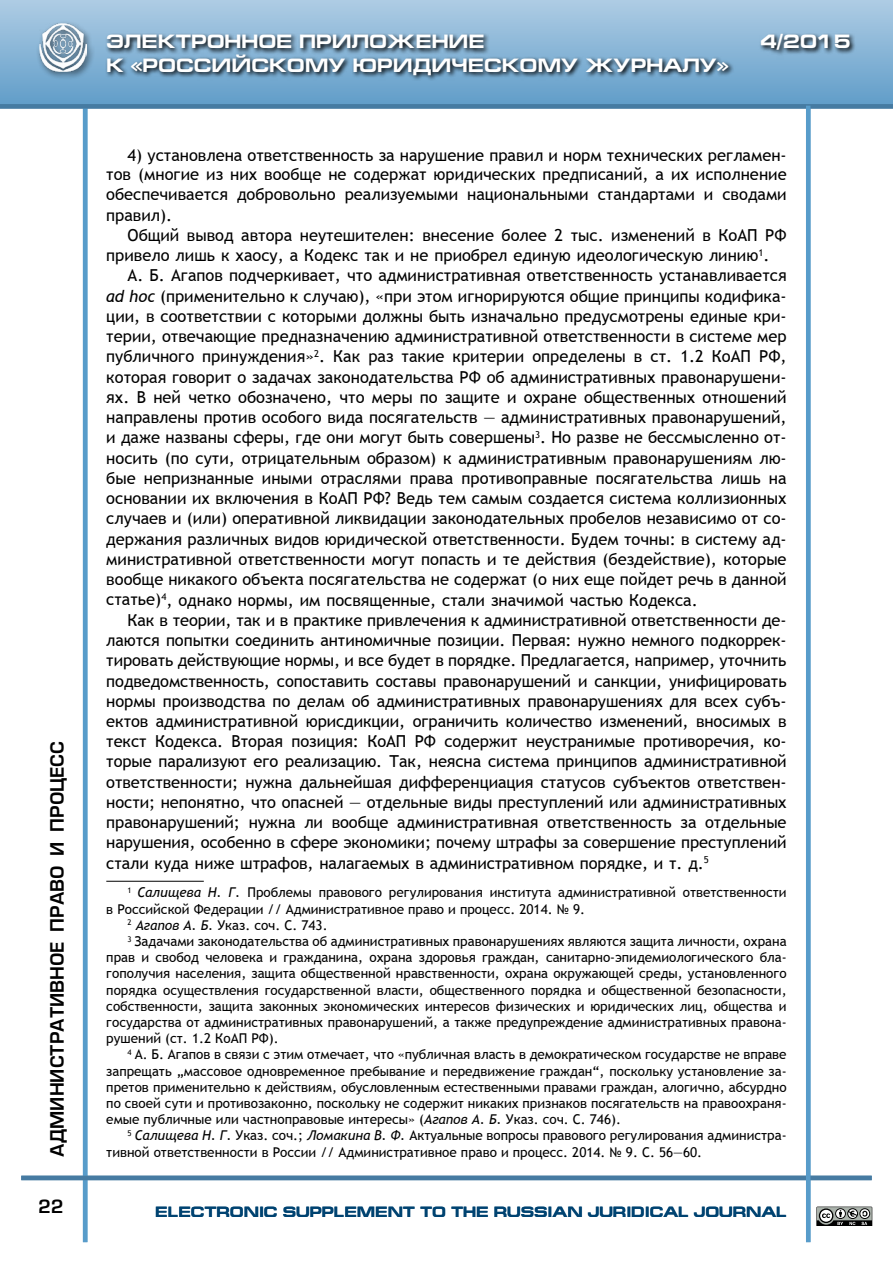
<style>
.page{position:relative;width:893px;height:1263px;background:#fff}
.page>*{position:absolute;margin:0;border:0;box-sizing:border-box;transform-origin:0 0}
.t1{font:700 19.5px "Europe Ext";color:#fff}
.t2{font:18px "Europe Demi Normal";color:#000}
.t3{font:16.5px/20.2px "Trebuchet MS";color:#000;text-align:justify}
.t4{font:700 15px "Europe Ext";color:#004371}
.t5{font:13.5px "Trebuchet MS";color:#000}
.s1{font-style:italic}
</style>
<div class="page">
<svg style="left:816px;top:1206px;width:57px;height:20px"></svg>
<div style="left:0;top:0;width:893px;height:106px;background:linear-gradient(to bottom,#aecce4,#619dc9)"></div>
<hr style="left:83px;top:106px;width:4px;height:1136px;background:#589cca">
<hr style="left:21px;top:1176px;width:851px;height:4px;background:#467ba2">
<div style="left:0;top:104px;width:893px;height:5px;background:#467ba2"></div>
<div style="left:35px;top:20px;width:60px;height:60px;background:#000;opacity:.63"></div>
<svg style="left:105px;top:31px;width:751px;height:50px;background:#6b90ac"></svg>
<hr style="left:806px;top:106px;width:4px;height:1136px;background:#589cca">
<hr style="left:106px;top:881px;width:98px;height:1px;background:#000">
<p class="t2" style="left:47px;top:1157px;width:416px;rotate:-90deg">АДМИНИСТРАТИВНОЕ ПРАВО И ПРОЦЕСС</p>
<p class="t1" style="left:106px;top:31px;width:380px">ЭЛЕКТРОННОЕ ПРИЛОЖЕНИЕ</p>
<p class="t1" style="left:760px;top:31px;width:92px">4/2015</p>
<p class="t1" style="left:106px;top:54px;width:624px">К «РОССИЙСКОМУ ЮРИДИЧЕСКОМУ ЖУРНАЛУ»</p>
<p class="t3" style="left:106px;top:145px;width:682px;text-indent:21px">4) установлена ответственность за нарушение правил и норм технических регламен&shy;тов (многие из них вообще не содержат юридических предписаний, а их исполнение обеспечивается добровольно реализуемыми национальными стандартами и сводами правил).</p>
<p class="t3" style="left:106px;top:225px;width:682px;text-indent:21px">Общий вывод автора неутешителен: внесение более 2 тыс. изменений в КоАП РФ привело лишь к хаосу, а Кодекс так и не приобрел единую идеологическую линию<sup>1</sup>.</p>
<p class="t3" style="left:106px;top:266px;width:682px;text-indent:21px">А. Б. Агапов подчеркивает, что административная ответственность устанавливается <span class="s1">ad hoc</span> (применительно к случаю), «при этом игнорируются общие принципы кодифика&shy;ции, в соответствии с которыми должны быть изначально предусмотрены единые кри&shy;терии, отвечающие предназначению административной ответственности в системе мер публичного принуждения»<sup>2</sup>. Как раз такие критерии определены в ст. 1.2 КоАП РФ, которая говорит о задачах законодательства РФ об административных правонарушени&shy;ях. В ней четко обозначено, что меры по защите и охране общественных отношений направлены против особого вида посягательств ― административных правонарушений, и даже названы сферы, где они могут быть совершены<sup>3</sup>. Но разве не бессмысленно от&shy;носить (по сути, отрицательным образом) к административным правонарушениям лю&shy;бые непризнанные иными отраслями права противоправные посягательства лишь на основании их включения в КоАП РФ? Ведь тем самым создается система коллизионных случаев и (или) оперативной ликвидации законодательных пробелов независимо от со&shy;держания различных видов юридической ответственности. Будем точны: в систему ад&shy;министративной ответственности могут попасть и те действия (бездействие), которые вообще никакого объекта посягательства не содержат (о них еще пойдет речь в данной статье)<sup>4</sup>, однако нормы, им посвященные, стали значимой частью Кодекса.</p>
<p class="t3" style="left:106px;top:610px;width:682px;text-indent:21px">Как в теории, так и в практике привлечения к административной ответственности де&shy;лаются попытки соединить антиномичные позиции. Первая: нужно немного подкоррек&shy;тировать действующие нормы, и все будет в порядке. Предлагается, например, уточнить подведомственность, сопоставить составы правонарушений и санкции, унифицировать нормы производства по делам об административных правонарушениях для всех субъ&shy;ектов административной юрисдикции, ограничить количество изменений, вносимых в текст Кодекса. Вторая позиция: КоАП РФ содержит неустранимые противоречия, ко&shy;торые парализуют его реализацию. Так, неясна система принципов административной ответственности; нужна дальнейшая дифференциация статусов субъектов ответствен&shy;ности; непонятно, что опасней ― отдельные виды преступлений или административных правонарушений; нужна ли вообще административная ответственность за отдельные нарушения, особенно в сфере экономики; почему штрафы за совершение преступлений стали куда ниже штрафов, налагаемых в административном порядке, и т. д.<sup>5</sup></p>
<p class="t5" style="left:128px;top:885px;width:661px"><sup>1</sup> <span class="s1">Салищева Н. Г.</span> Проблемы правового регулирования института административной ответственности</p>
<p class="t5" style="left:106px;top:901px;width:480px">в Российской Федерации // Административное право и процесс. 2014. № 9.</p>
<p class="t5" style="left:128px;top:917px;width:202px"><sup>2</sup> <span class="s1">Агапов А. Б.</span> Указ. соч. С. 743.</p>
<p class="t5" style="left:128px;top:933px;width:661px"><sup>3</sup> Задачами законодательства об административных правонарушениях являются защита личности, охрана</p>
<p class="t5" style="left:106px;top:949px;width:682px">прав и свобод человека и гражданина, охрана здоровья граждан, санитарно-эпидемиологического бла-</p>
<p class="t5" style="left:106px;top:966px;width:682px">гополучия населения, защита общественной нравственности, охрана окружающей среды, установленного</p>
<p class="t5" style="left:106px;top:982px;width:682px">порядка осуществления государственной власти, общественного порядка и общественной безопасности,</p>
<p class="t5" style="left:106px;top:998px;width:682px">собственности, защита законных экономических интересов физических и юридических лиц, общества и</p>
<p class="t5" style="left:106px;top:1014px;width:682px">государства от административных правонарушений, а также предупреждение административных правона-</p>
<p class="t5" style="left:106px;top:1030px;width:174px">рушений (ст. 1.2 КоАП РФ).</p>
<p class="t5" style="left:128px;top:1047px;width:661px"><sup>4</sup> А. Б. Агапов в связи с этим отмечает, что «публичная власть в демократическом государстве не вправе</p>
<p class="t5" style="left:106px;top:1063px;width:682px">запрещать „массовое одновременное пребывание и передвижение граждан“, поскольку установление за-</p>
<p class="t5" style="left:106px;top:1079px;width:682px">претов применительно к действиям, обусловленным естественными правами граждан, алогично, абсурдно</p>
<p class="t5" style="left:106px;top:1095px;width:682px">по своей сути и противозаконно, поскольку не содержит никаких признаков посягательств на правоохраня-</p>
<p class="t5" style="left:106px;top:1111px;width:516px">емые публичные или частноправовые интересы» (<span class="s1">Агапов А. Б.</span> Указ. соч. С. 746).</p>
<p class="t5" style="left:128px;top:1128px;width:661px"><sup>5</sup> <span class="s1">Салищева Н. Г.</span> Указ. соч.; <span class="s1">Ломакина В. Ф.</span> Актуальные вопросы правового регулирования администра-</p>
<p class="t5" style="left:106px;top:1144px;width:597px">тивной ответственности в России // Административное право и процесс. 2014. № 9. С. 56―60.</p>
<p class="t2" style="left:38px;top:1196px;width:27px">22</p>
<p class="t4" style="left:155px;top:1204px;width:633px">ELECTRONIC SUPPLEMENT TO THE RUSSIAN JURIDICAL JOURNAL</p>
</div>
